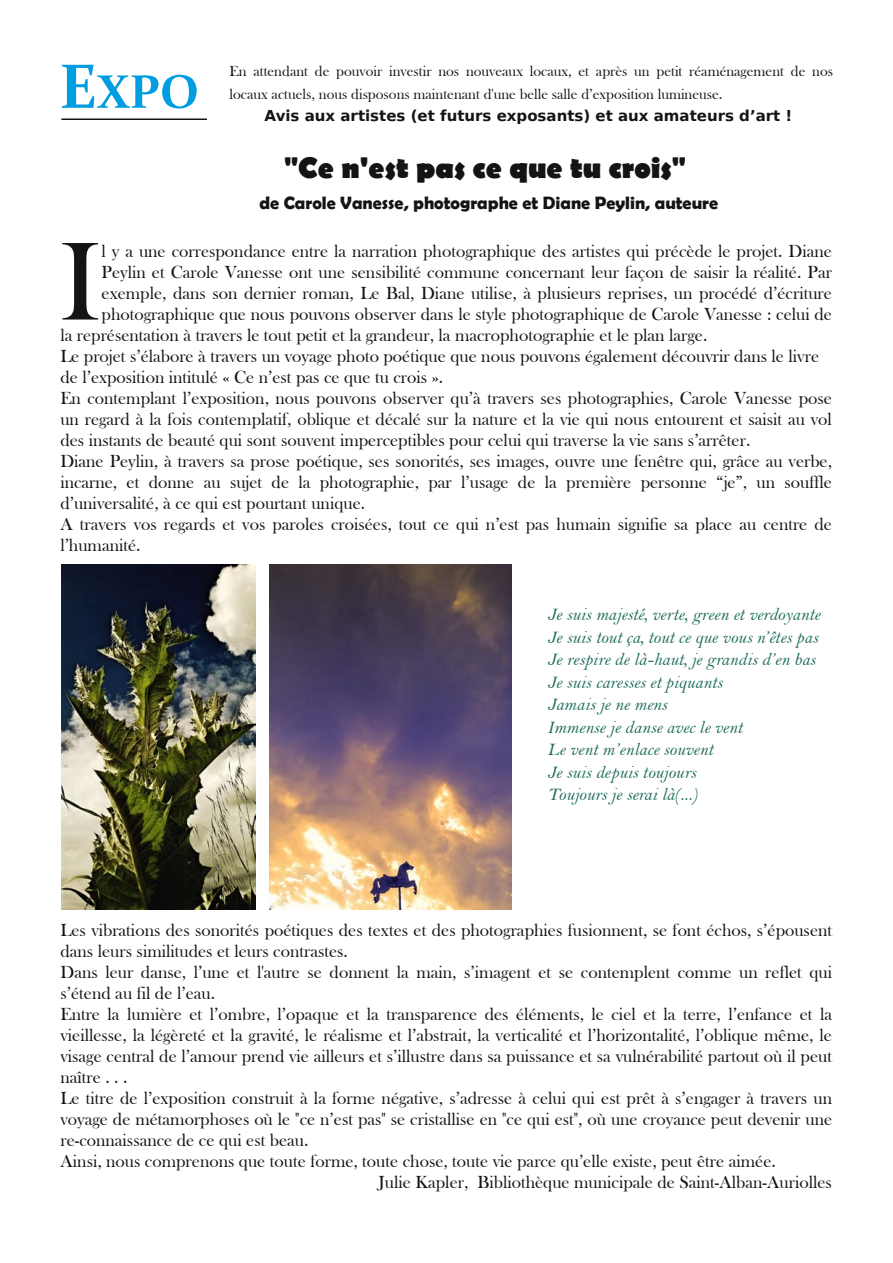
<style>
.page{position:relative;width:893px;height:1263px;background:#fff}
.page>*{position:absolute;margin:0;border:0;box-sizing:border-box;transform-origin:0 0}
.t1{font:114.75px "Baskerville Old Face";color:#161413}
.t2{font:700 30px "Berlin Sans FB";color:#161413}
.t3{font:18px "Baskerville Old Face";color:#161413}
.t4{font:italic 18px/22.5px "Bell";color:#1e6d5c}
.t5{font:700 18px "Berlin Sans FB Demi";color:#161413}
.t6{font:15px/22.5px "Baskerville Old Face";color:#161413}
.t7{font:700 15px "Bitstream Vera Sans";color:#161413}
</style>
<div class="page">
<hr style="left:61px;top:118px;width:146px;height:2px;background:#161413">
<svg style="left:62px;top:65px;width:135px;height:44px"></svg>
<img style="left:269px;top:564px;width:242px;height:345px">
<img style="left:62px;top:565px;width:193px;height:344px">
<p class="t6" style="left:229px;top:60px;width:605px">En attendant de pouvoir investir nos nouveaux locaux, et après un petit réaménagement de nos locaux actuels, nous disposons maintenant d'une belle salle d’exposition lumineuse.</p>
<p class="t7" style="left:265px;top:107px;width:529px">Avis aux artistes (et futurs exposants) et aux amateurs d’art !</p>
<h2 class="t2" style="left:284px;top:150px;width:403px">"Ce n'est pas ce que tu crois"</h2>
<p class="t5" style="left:260px;top:193px;width:460px">de Carole Vanesse, photographe et Diane Peylin, auteure</p>
<h1 class="t1" style="left:60px;top:218px;width:43px">I</h1>
<p class="t3" style="left:102px;top:241px;width:732px">l y a une correspondance entre la narration photographique des artistes qui précède le projet. Diane</p>
<p class="t3" style="left:102px;top:262px;width:732px">Peylin et Carole Vanesse ont une sensibilité commune concernant leur façon de saisir la réalité. Par</p>
<p class="t3" style="left:102px;top:283px;width:732px">exemple, dans son dernier roman, Le Bal, Diane utilise, à plusieurs reprises, un procédé d’écriture</p>
<p class="t3" style="left:102px;top:304px;width:732px">photographique que nous pouvons observer dans le style photographique de Carole Vanesse : celui de</p>
<p class="t3" style="left:60px;top:325px;width:649px">la représentation à travers le tout petit et la grandeur, la macrophotographie et le plan large.</p>
<p class="t3" style="left:60px;top:346px;width:760px">Le projet s’élabore à travers un voyage photo poétique que nous pouvons également découvrir dans le livre</p>
<p class="t3" style="left:60px;top:367px;width:384px">de l’exposition intitulé « Ce n’est pas ce que tu crois ».</p>
<p class="t3" style="left:60px;top:388px;width:773px">En contemplant l’exposition, nous pouvons observer qu’à travers ses photographies, Carole Vanesse pose</p>
<p class="t3" style="left:60px;top:409px;width:773px">un regard à la fois contemplatif, oblique et décalé sur la nature et la vie qui nous entourent et saisit au vol</p>
<p class="t3" style="left:60px;top:430px;width:691px">des instants de beauté qui sont souvent imperceptibles pour celui qui traverse la vie sans s’arrêter.</p>
<p class="t3" style="left:60px;top:451px;width:773px">Diane Peylin, à travers sa prose poétique, ses sonorités, ses images, ouvre une fenêtre qui, grâce au verbe,</p>
<p class="t3" style="left:60px;top:472px;width:773px">incarne, et donne au sujet de la photographie, par l’usage de la première personne “je”, un souffle</p>
<p class="t3" style="left:60px;top:493px;width:306px">d’universalité, à ce qui est pourtant unique.</p>
<p class="t3" style="left:60px;top:514px;width:773px">A travers vos regards et vos paroles croisées, tout ce qui n’est pas humain signifie sa place au centre de</p>
<p class="t3" style="left:60px;top:535px;width:82px">l’humanité.</p>
<p class="t4" style="left:547px;top:603px;width:274px">Je suis majesté, verte, green et verdoyante<br>Je suis tout ça, tout ce que vous n’êtes pas<br>Je respire de là-haut, je grandis d’en bas<br>Je suis caresses et piquants<br>Jamais je ne mens<br>Immense je danse avec le vent<br>Le vent m’enlace souvent<br>Je suis depuis toujours<br>Toujours je serai là(...)</p>
<p class="t3" style="left:60px;top:920px;width:773px">Les vibrations des sonorités poétiques des textes et des photographies fusionnent, se font échos, s’épousent</p>
<p class="t3" style="left:60px;top:941px;width:289px">dans leurs similitudes et leurs contrastes.</p>
<p class="t3" style="left:60px;top:962px;width:773px">Dans leur danse, l’une et l'autre se donnent la main, s’imagent et se contemplent comme un reflet qui</p>
<p class="t3" style="left:60px;top:983px;width:156px">s’étend au fil de l’eau.</p>
<p class="t3" style="left:60px;top:1004px;width:773px">Entre la lumière et l’ombre, l’opaque et la transparence des éléments, le ciel et la terre, l’enfance et la</p>
<p class="t3" style="left:60px;top:1025px;width:773px">vieillesse, la légèreté et la gravité, le réalisme et l’abstrait, la verticalité et l’horizontalité, l’oblique même, le</p>
<p class="t3" style="left:60px;top:1046px;width:773px">visage central de l’amour prend vie ailleurs et s’illustre dans sa puissance et sa vulnérabilité partout où il peut</p>
<p class="t3" style="left:60px;top:1067px;width:69px">naître . . .</p>
<p class="t3" style="left:60px;top:1088px;width:773px">Le titre de l’exposition construit à la forme négative, s’adresse à celui qui est prêt à s’engager à travers un</p>
<p class="t3" style="left:60px;top:1109px;width:773px">voyage de métamorphoses où le "ce n’est pas" se cristallise en "ce qui est", où une croyance peut devenir une</p>
<p class="t3" style="left:60px;top:1130px;width:250px">re-connaissance de ce qui est beau.</p>
<p class="t3" style="left:60px;top:1151px;width:717px">Ainsi, nous comprenons que toute forme, toute chose, toute vie parce qu’elle existe, peut être aimée.</p>
<p class="t3" style="left:379px;top:1172px;width:455px">Julie Kapler, Bibliothèque municipale de Saint-Alban-Auriolles</p>
</div>
